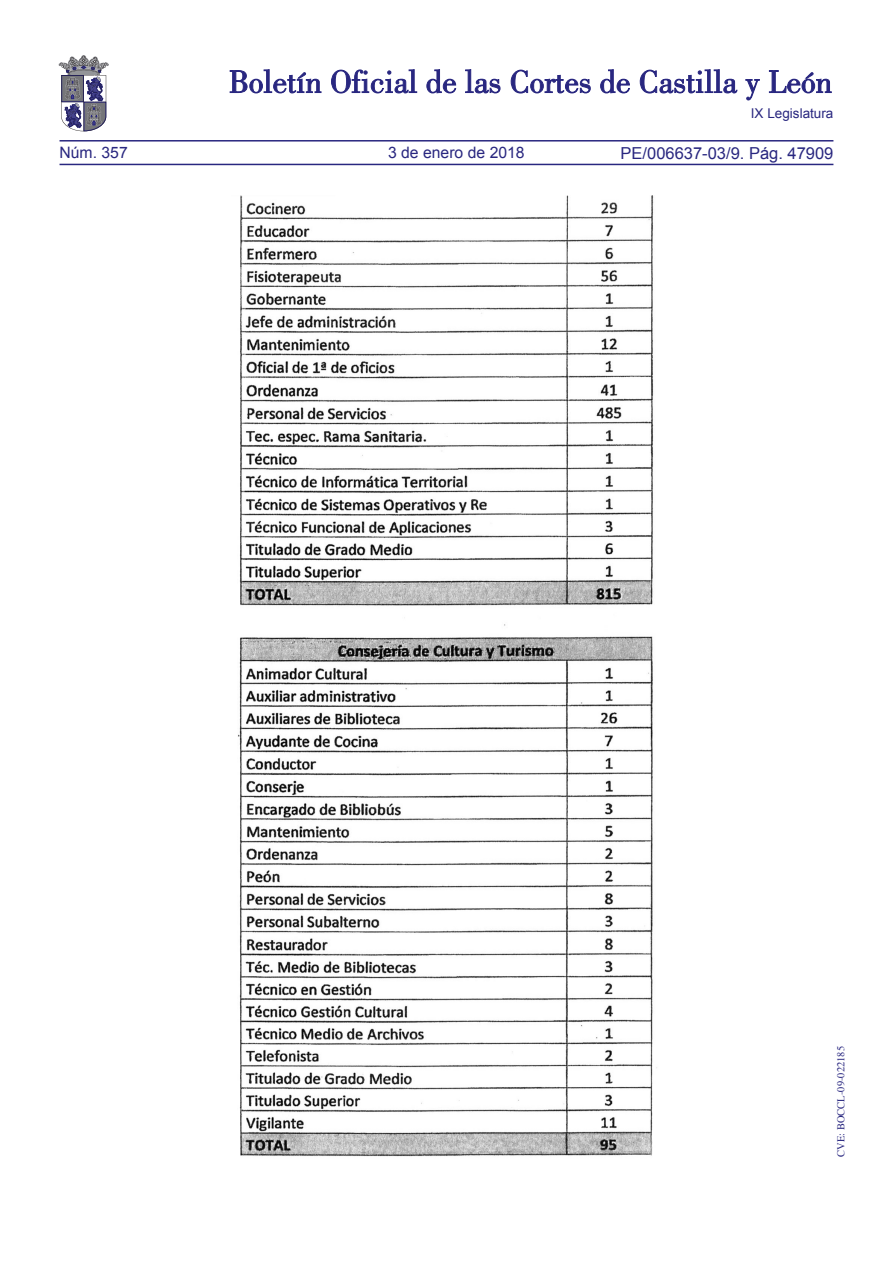
<style>
.page{position:relative;width:893px;height:1263px;background:#fff}
.page>*{position:absolute;margin:0;border:0;box-sizing:border-box;transform-origin:0 0}
.t1{font:16.5px "Arial";color:#292780}
.t2{font:15.75px "Arial";color:#292780}
.t3{font:13.5px "Arial";color:#292780}
.t4{font:10.5px "Times";color:#292780}
</style>
<div class="page">
<hr style="left:60px;top:164px;width:773px;height:1px;background:#292780">
<hr style="left:60px;top:140px;width:773px;height:2px;background:#292780">
<svg style="left:230px;top:69px;width:91px;height:24px"></svg>
<svg style="left:331px;top:69px;width:86px;height:24px"></svg>
<svg style="left:426px;top:69px;width:30px;height:24px"></svg>
<svg style="left:465px;top:69px;width:35px;height:24px"></svg>
<svg style="left:511px;top:70px;width:80px;height:23px"></svg>
<svg style="left:600px;top:69px;width:30px;height:24px"></svg>
<svg style="left:640px;top:69px;width:97px;height:24px"></svg>
<svg style="left:745px;top:79px;width:15px;height:21px"></svg>
<svg style="left:769px;top:70px;width:62px;height:23px"></svg>
<svg style="left:59px;top:55px;width:49px;height:76px"></svg>
<img style="left:238px;top:196px;width:419px;height:961px">
<p class="t2" style="left:60px;top:142px;width:70px">Núm. 357</p>
<p class="t2" style="left:388px;top:142px;width:138px">3 de enero de 2018</p>
<p class="t3" style="left:751px;top:105px;width:84px">IX Legislatura</p>
<p class="t1" style="left:621px;top:142px;width:214px">PE/006637-03/9. Pág. 47909</p>
<p class="t4" style="left:831px;top:1157px;width:112px;rotate:-90deg">CVE: BOCCL-09-022185</p>
</div>
